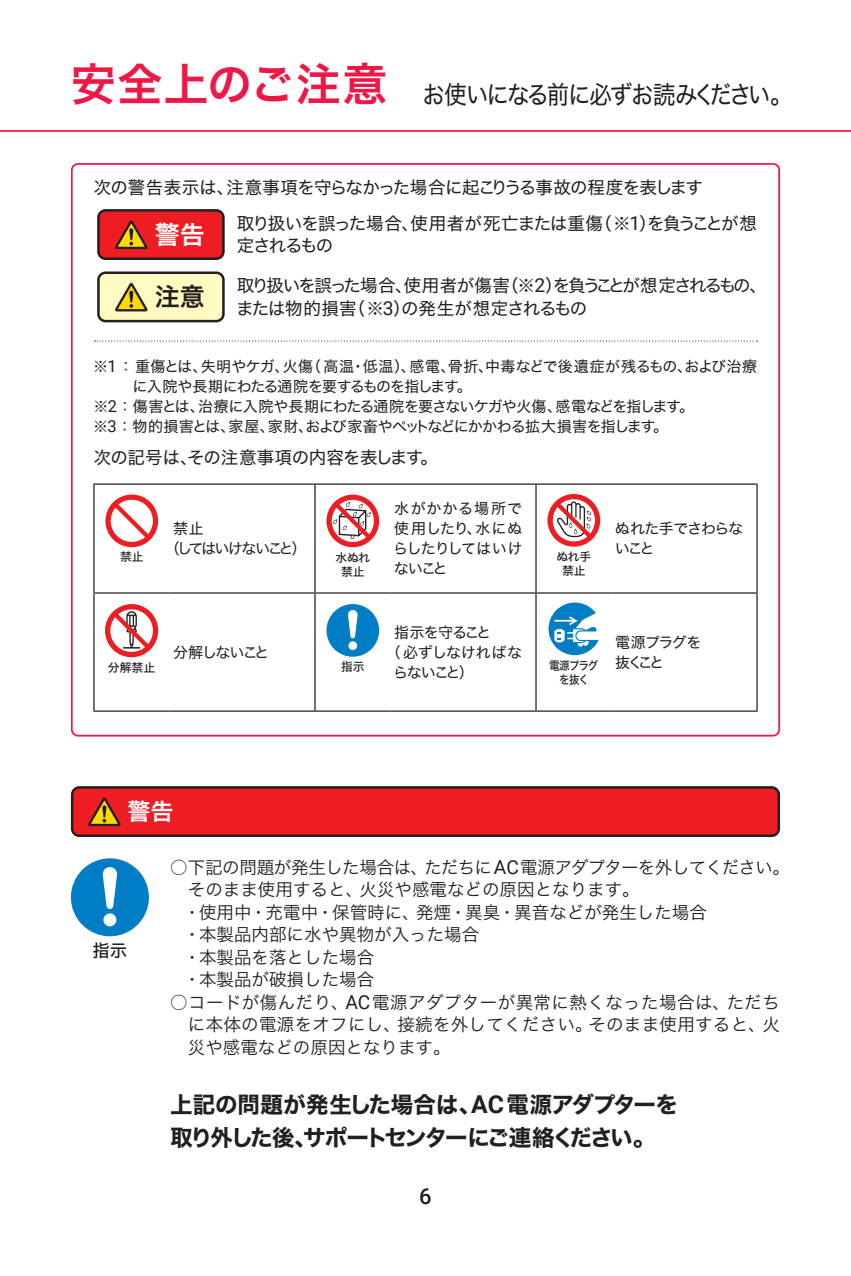
<style>
.page{position:relative;width:851px;height:1276px;background:#fff}
.page>*{position:absolute;margin:0;border:0;box-sizing:border-box;transform-origin:0 0}
.t1{font:25px "Hira Kaku Std W4";letter-spacing:-.08em;color:#231f20;scale:.9 1}
.t2{font:25px "Hira Kaku Std W6";color:#fff}
.t3{font:25px "Hira Kaku Std W6";color:#231f20}
.t4{font:23px "Hira Kaku Std W6";color:#fff}
.t5{font:22.5px/32.5px "Hira Kaku Std W7";letter-spacing:-.04em;color:#231f20}
.t6{font:500 22px "Roboto";color:#231f20}
.t7{font:17.5px/22.5px "Hira Kaku Std W3";color:#231f20;text-align:justify}
.t8{font:17.5px "Hira Kaku Std W4";letter-spacing:-.045em;color:#231f20}
.t9{font:17.5px/22.5px "Hira Kaku Std W4";letter-spacing:-.08em;color:#231f20}
.t10{font:17.5px/22.5px "Hira Kaku Std W4";letter-spacing:-.07em;color:#231f20}
.t11{font:17.5px "Hira Kaku Std W3";letter-spacing:-.025em;color:#231f20}
.t12{font:17.25px "Hira Kaku Std W5";color:#231f20}
.t13{font:15px/20px "Hira Kaku Std W4";letter-spacing:-.055em;color:#231f20;text-align:justify}
.t14{font:15px "Hira Kaku Std W4";letter-spacing:.015em;color:#231f20}
.t15{font:15px/20px "Hira Kaku Std W4";letter-spacing:-.11em;color:#231f20}
.t16{font:15px/20px "Hira Kaku Std W4";letter-spacing:-.085em;color:#231f20}
.t17{font:15px "Hira Kaku Std W4";letter-spacing:-.02em;color:#231f20}
.t18{font:15px "Hira Kaku Std W4";letter-spacing:-.105em;color:#231f20}
.t19{font:11.75px/14px "Hira Kaku Std W5";letter-spacing:-.02em;color:#231f20;text-align:center}
.t20{font:11.75px/14px "Hira Kaku Std W5";letter-spacing:-.09em;color:#231f20;text-align:center;scale:.9 1}
.s1{font-family:"Hira Kaku Std W6";font-size:45px;color:#ed1845}
.s2{font-family:"Roboto";font-size:19.25px}
.s3{font-family:"Roboto";font-size:16.5px}
.s4{font-family:"Roboto";font-weight:700;font-size:24.75px}
</style>
<div class="page">
<svg style="left:94px;top:341px;width:663px;height:1px"></svg>
<div style="left:98px;top:210px;width:125px;height:49px;background:#ee1d23;border-radius:7px"></div>
<svg style="left:115px;top:220px;width:33px;height:29px"></svg>
<div style="left:97px;top:209px;width:128px;height:51px;border:2px solid #231f20;border-radius:7px"></div>
<div style="left:98px;top:273px;width:125px;height:48px;background:#fffac1;border-radius:7px"></div>
<svg style="left:115px;top:282px;width:33px;height:29px"></svg>
<div style="left:97px;top:271px;width:128px;height:51px;border:2px solid #231f20;border-radius:7px"></div>
<hr style="left:93px;top:483px;width:76px;height:2px;background:#231f20">
<hr style="left:93px;top:485px;width:2px;height:107px;background:#231f20">
<hr style="left:169px;top:483px;width:146px;height:2px;background:#231f20">
<hr style="left:315px;top:483px;width:75px;height:2px;background:#231f20">
<hr style="left:314px;top:485px;width:1px;height:107px;background:#231f20">
<hr style="left:390px;top:483px;width:146px;height:2px;background:#231f20">
<hr style="left:536px;top:483px;width:75px;height:2px;background:#231f20">
<hr style="left:535px;top:485px;width:1px;height:107px;background:#231f20">
<hr style="left:611px;top:483px;width:146px;height:2px;background:#231f20">
<hr style="left:756px;top:485px;width:1px;height:107px;background:#231f20">
<hr style="left:93px;top:592px;width:76px;height:1px;background:#231f20">
<hr style="left:93px;top:593px;width:2px;height:117px;background:#231f20">
<hr style="left:169px;top:592px;width:146px;height:1px;background:#231f20">
<hr style="left:315px;top:592px;width:75px;height:1px;background:#231f20">
<hr style="left:314px;top:593px;width:1px;height:117px;background:#231f20">
<hr style="left:390px;top:592px;width:146px;height:1px;background:#231f20">
<hr style="left:536px;top:592px;width:75px;height:1px;background:#231f20">
<hr style="left:535px;top:593px;width:1px;height:117px;background:#231f20">
<hr style="left:611px;top:592px;width:146px;height:1px;background:#231f20">
<hr style="left:756px;top:593px;width:1px;height:117px;background:#231f20">
<hr style="left:93px;top:710px;width:76px;height:2px;background:#231f20">
<hr style="left:169px;top:710px;width:146px;height:2px;background:#231f20">
<hr style="left:315px;top:710px;width:75px;height:2px;background:#231f20">
<hr style="left:390px;top:710px;width:146px;height:2px;background:#231f20">
<hr style="left:536px;top:710px;width:75px;height:2px;background:#231f20">
<hr style="left:611px;top:710px;width:146px;height:2px;background:#231f20">
<svg style="left:105px;top:494px;width:53px;height:53px"></svg>
<svg style="left:326px;top:494px;width:53px;height:53px"></svg>
<svg style="left:547px;top:494px;width:53px;height:53px"></svg>
<svg style="left:105px;top:604px;width:53px;height:53px"></svg>
<svg style="left:326px;top:604px;width:53px;height:53px"></svg>
<svg style="left:548px;top:602px;width:50px;height:53px"></svg>
<div style="left:72px;top:787px;width:706px;height:49px;background:#ee1d23;border-radius:7px"></div>
<svg style="left:88px;top:797px;width:33px;height:29px"></svg>
<div style="left:71px;top:786px;width:709px;height:51px;border:2px solid #231f20;border-radius:7px"></div>
<svg style="left:71px;top:858px;width:78px;height:78px"></svg>
<hr style="left:0;top:130px;width:850px;height:2px;background:#ed1845">
<h1 class="t1" style="left:71px;top:75px;width:803px"><span class="s1">安全上のご注意</span> お使いになる前に必ずお読みください。</h1>
<p class="t8" style="left:94px;top:174px;width:610px">次の警告表示は、注意事項を守らなかった場合に起こりうる事故の程度を表します</p>
<h1 class="t2" style="left:155px;top:215px;width:52px">警告</h1>
<p class="t10" style="left:237px;top:212px;width:521px">取り扱いを誤った場合、使用者が死亡または重傷（※<span class="s2">1</span>）を負うことが想定されるもの</p>
<h1 class="t3" style="left:155px;top:278px;width:52px">注意</h1>
<p class="t9" style="left:236px;top:274px;width:532px">取り扱いを誤った場合、使用者が傷害（※<span class="s2">2</span>）を負うことが想定されるもの、または物的損害（※<span class="s2">3</span>）の発生が想定されるもの</p>
<p class="t14" style="left:93px;top:355px;width:665px">※<span class="s3">1</span> ：重傷とは、失明やケガ、火傷（高温・低温）、感電、骨折、中毒などで後遺症が残るもの、および治療</p>
<p class="t13" style="left:132px;top:376px;width:341px">に入院や長期にわたる通院を要するものを指します。</p>
<p class="t13" style="left:93px;top:396px;width:602px">※<span class="s3">2</span> ：傷害とは、治療に入院や長期にわたる通院を要さないケガや火傷、感電などを指します。</p>
<p class="t13" style="left:93px;top:416px;width:576px">※<span class="s3">3</span> ：物的損害とは、家屋、家財、および家畜やペットなどにかかわる拡大損害を指します。</p>
<p class="t8" style="left:94px;top:444px;width:345px">次の記号は、その注意事項の内容を表します。</p>
<p class="t19" style="left:120px;top:550px;width:25px">禁止</p>
<p class="t15" style="left:165px;top:518px;width:143px;text-indent:8px">禁止<br>（してはいけないこと）</p>
<p class="t19" style="left:108px;top:660px;width:49px">分解禁止</p>
<p class="t18" style="left:173px;top:641px;width:98px">分解しないこと</p>
<p class="t19" style="left:335px;top:550px;width:36px">水ぬれ禁止</p>
<p class="t19" style="left:341px;top:660px;width:25px">指示</p>
<p class="t13" style="left:393px;top:498px;width:131px">水がかかる場所で使用したり、水にぬらしたりしてはいけないこと</p>
<p class="t19" style="left:556px;top:550px;width:36px">ぬれ手禁止</p>
<p class="t16" style="left:614px;top:518px;width:130px">ぬれた手でさわらないこと</p>
<p class="t13" style="left:394px;top:622px;width:98px">指示を守ること</p>
<p class="t17" style="left:385px;top:641px;width:138px">（必ずしなければな</p>
<p class="t13" style="left:393px;top:662px;width:82px">らないこと）</p>
<p class="t20" style="left:549px;top:658px;width:56px">電源プラグを抜く</p>
<p class="t15" style="left:615px;top:632px;width:88px">電源プラグを抜くこと</p>
<h2 class="t4" style="left:127px;top:794px;width:48px">警告</h2>
<p class="t12" style="left:92px;top:937px;width:36px">指示</p>
<p class="t11" style="left:170px;top:854px;width:621px">○下記の問題が発生した場合は、ただちに<span class="s2">AC</span>電源アダプターを外してください。</p>
<p class="t7" style="left:188px;top:878px;width:453px">そのまま使用すると、火災や感電などの原因となります。</p>
<p class="t7" style="left:170px;top:900px;width:538px">　・使用中・充電中・保管時に、発煙・異臭・異音などが発生した場合</p>
<p class="t7" style="left:170px;top:923px;width:310px">　・本製品内部に水や異物が入った場合</p>
<p class="t7" style="left:170px;top:945px;width:205px">　・本製品を落とした場合</p>
<p class="t7" style="left:170px;top:968px;width:205px">　・本製品が破損した場合</p>
<p class="t7" style="left:188px;top:990px;width:593px;text-indent:-18px">○コードが傷んだり、<span class="s2">AC</span>電源アダプターが異常に熱くなった場合は、ただちに本体の電源をオフにし、接続を外してください。そのまま使用すると、火災や感電などの原因となります。</p>
<p class="t5" style="left:170px;top:1089px;width:509px">上記の問題が発生した場合は、<span class="s4">AC</span>電源アダプターを取り外した後、サポートセンターにご連絡ください。</p>
<p class="t6" style="left:419px;top:1181px;width:14px">6</p>
</div>
